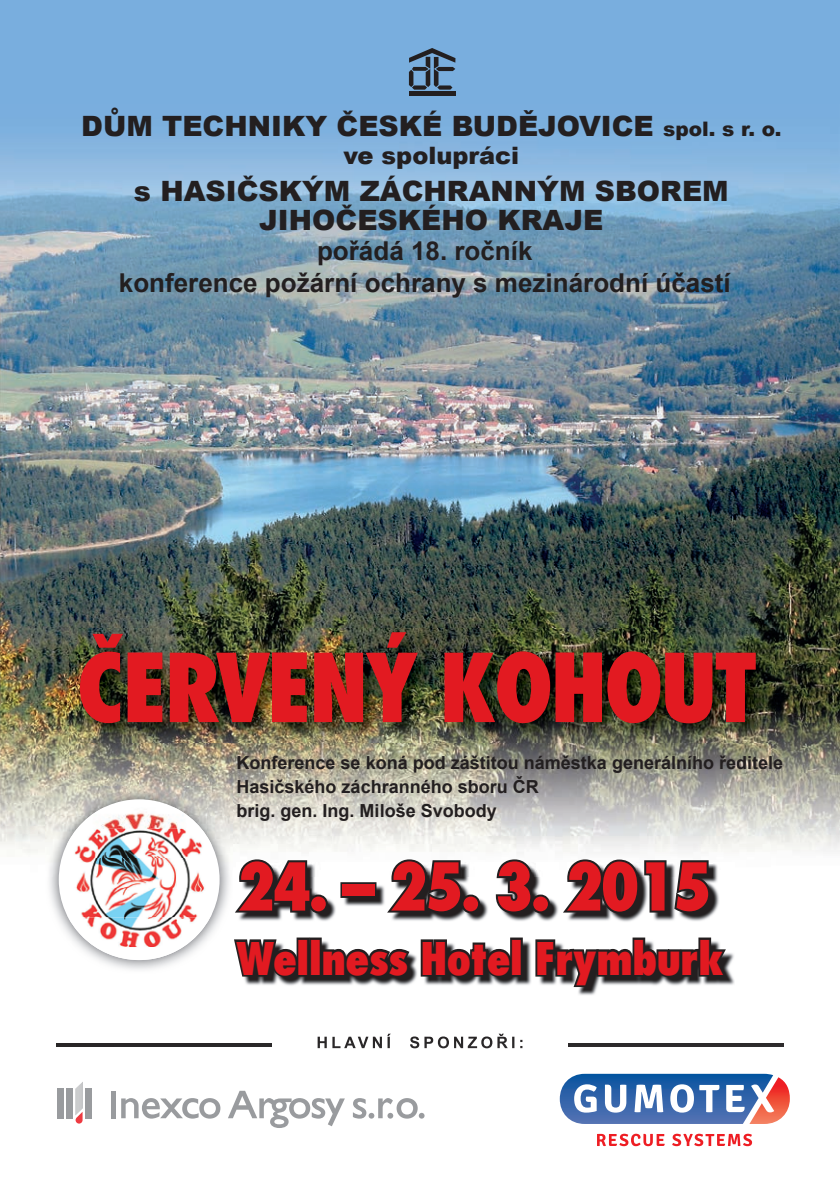
<style>
.page{position:relative;width:840px;height:1191px;background:#fff}
.page>*{position:absolute;margin:0;border:0;box-sizing:border-box;transform-origin:0 0}
.t1{font:92px "Fujiyama Extra Bold CE";letter-spacing:-.04em;color:#e21a21}
.t2{font:64px "Fujiyama Extra Bold CE";letter-spacing:-.04em;color:#e21a21}
.t3{font:44px "Fujiyama Extra Bold CE";letter-spacing:-.02em;color:#e21a21}
.t4{font:900 28px/28.8px "Arial";color:#231f20;text-align:center}
.t5{font:700 26px/31.2px "Arial";color:#231f20;text-align:center}
.t6{font:900 24px "Arial";color:#231f20}
.t7{font:700 18px/24px "Arial";color:#231f20}
.s1{font-size:20px}
</style>
<div class="page">
<div style="left:0;top:0;width:839px;height:309px;background:#79aede"></div>
<img style="left:0;top:309px;width:69px;height:544px">
<img style="left:69px;top:309px;width:770px;height:356px">
<img style="left:69px;top:665px;width:70px;height:121px">
<img style="left:770px;top:665px;width:69px;height:187px">
<img style="left:139px;top:742px;width:631px;height:63px">
<img style="left:233px;top:805px;width:537px;height:47px">
<img style="left:0;top:139px;width:839px;height:170px">
<img style="left:46px;top:786px;width:187px;height:184px">
<div style="left:59px;top:799px;width:160px;height:161px;background:#fff;border-radius:50%"></div>
<img style="left:77px;top:807px;width:124px;height:21px">
<img style="left:67px;top:828px;width:144px;height:119px">
<img style="left:95px;top:947px;width:88px;height:13px">
<svg style="left:231px;top:857px;width:497px;height:132px"></svg>
<img style="left:56px;top:1036px;width:734px;height:111px">
<img style="left:57px;top:1043px;width:214px;height:3px">
<img style="left:568px;top:1043px;width:215px;height:3px">
<img style="left:317px;top:1033px;width:197px;height:15px">
<svg style="left:520px;top:1039px;width:2px;height:9px"></svg>
<svg style="left:408px;top:48px;width:47px;height:42px"></svg>
<div style="left:408px;top:91px;width:47px;height:5px;background:#231f20"></div>
<img style="left:77px;top:628px;width:697px;height:114px">
<svg style="left:121px;top:1098px;width:99px;height:20px"></svg>
<svg style="left:353px;top:1098px;width:71px;height:20px"></svg>
<div style="left:111px;top:1090px;width:5px;height:28px;background:#999b9e"></div>
<svg style="left:228px;top:1090px;width:116px;height:38px"></svg>
<svg style="left:559px;top:1073px;width:230px;height:51px"></svg>
<svg style="left:596px;top:1133px;width:68px;height:13px"></svg>
<svg style="left:671px;top:1133px;width:80px;height:13px"></svg>
<div style="left:57px;top:1088px;width:7px;height:31px;background:#999b9e"></div>
<div style="left:66px;top:1088px;width:7px;height:31px;background:#999b9e"></div>
<div style="left:85px;top:1088px;width:7px;height:31px;background:#999b9e"></div>
<svg style="left:76px;top:1081px;width:7px;height:42px"></svg>
<h3 class="t4" style="left:81px;top:110px;width:701px">DŮM TECHNIKY ČESKÉ BUDĚJOVICE <span class="s1">SPOL. S R. O.</span></h3>
<h3 class="t6" style="left:343px;top:138px;width:177px">VE SPOLUPRÁCI</h3>
<h3 class="t4" style="left:134px;top:176px;width:596px">S HASIČSKÝM ZÁCHRANNÝM SBOREM<br>JIHOČESKÉHO KRAJE</h3>
<h3 class="t5" style="left:119px;top:236px;width:613px">pořádá 18. ročník<br>konference požární ochrany s mezinárodní účastí</h3>
<h1 class="t1" style="left:76px;top:626px;width:682px">ČERVENÝ KOHOUT</h1>
<p class="t7" style="left:236px;top:751px;width:548px">Konference se koná pod záštitou náměstka generálního ředitele<br>Hasičského záchranného sboru ČR<br>brig. gen. Ing. Miloše Svobody</p>
<h2 class="t2" style="left:236px;top:844px;width:476px">24. – 25. 3. 2015</h2>
<h3 class="t3" style="left:236px;top:929px;width:488px">Wellness Hotel Frymburk</h3>
</div>
